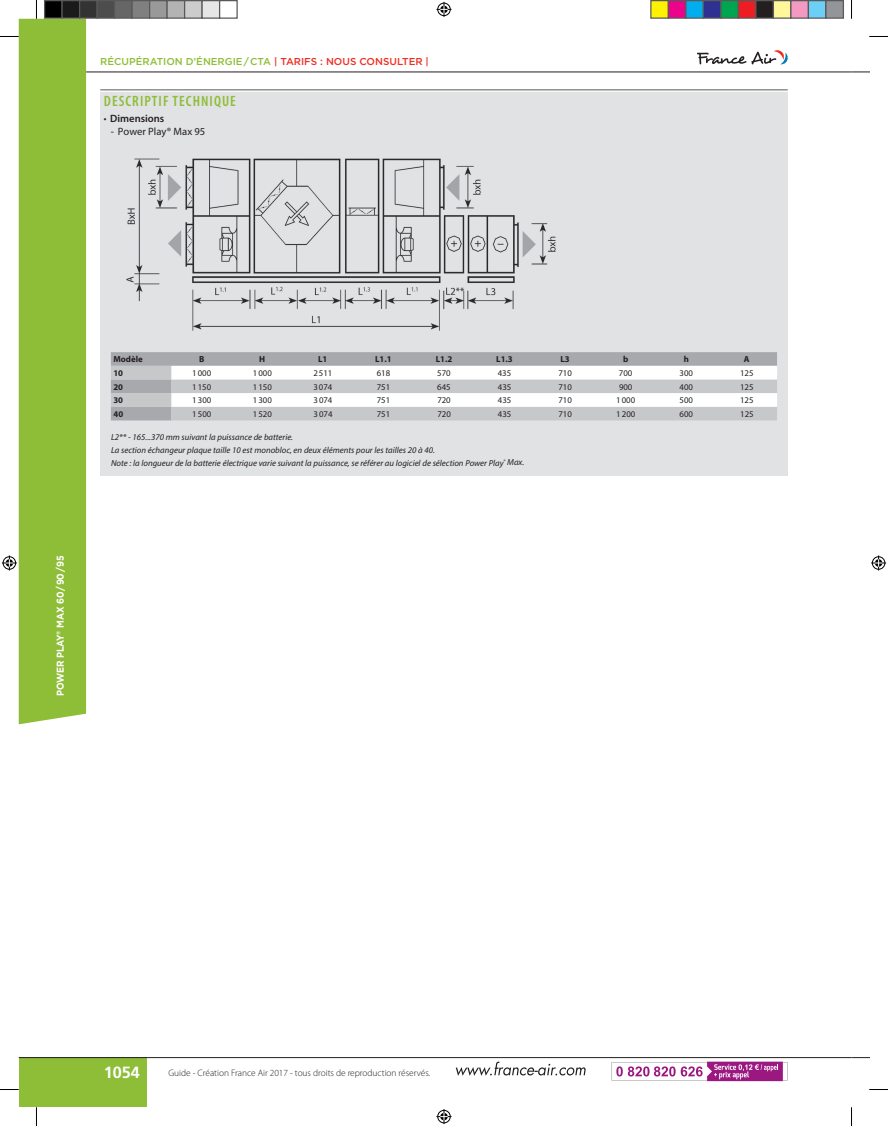
<style>
.page{position:relative;width:888px;height:1126px;background:#fff}
.page>*{position:absolute;margin:0;border:0;box-sizing:border-box;transform-origin:0 0}
.t1{font:700 16.25px "Frutiger";color:#fff}
.t2{font:600 condensed 15px "Myriad Pro";letter-spacing:.07em;color:#8ebd38}
.t3{font:10.62px "Myriad Pro";color:#231f20}
.t4{font:600 10.62px "Myriad Pro";color:#231f20}
.t5{font:500 10px "Gotham";color:#8ebd38}
.t6{font:700 10px "Gotham";letter-spacing:-.02em;color:#fff;scale:.9 1}
.t7{font:300 9.38px "Myriad Pro";letter-spacing:-.005em;color:#231f20}
.t8{font:italic 8.75px/12.5px "Myriad Pro";color:#231f20}
.t9{font:8.75px "Myriad Pro";color:#231f20}
.t10{font:700 8.75px "Myriad Pro";color:#231f20}
.s1{color:#ee2e22}
.s2{font-weight:400}
</style>
<div class="page">
<svg style="left:851px;top:1057px;width:18px;height:1px"></svg>
<svg style="left:851px;top:72px;width:18px;height:1px"></svg>
<svg style="left:697px;top:50px;width:91px;height:15px"></svg>
<hr style="left:86px;top:72px;width:765px;height:1px;background:#231f20">
<svg style="left:456px;top:1061px;width:130px;height:14px"></svg>
<svg style="left:611px;top:1061px;width:177px;height:19px"></svg>
<div style="left:19px;top:1057px;width:127px;height:50px;background:#8ebd38"></div>
<hr style="left:19px;top:1057px;width:832px;height:1px;background:#231f20">
<div style="left:19px;top:19px;width:67px;height:705px;background:#8ebd38"></div>
<div style="left:100px;top:94px;width:688px;height:382px;background:#e1e2e4"></div>
<hr style="left:100px;top:90px;width:688px;height:1px;background:#57585a">
<div style="left:100px;top:92px;width:688px;height:17px;background:#e1e2e4"></div>
<svg style="left:111px;top:352px;width:666px;height:14px;background:#aaabaf"></svg>
<svg style="left:111px;top:366px;width:666px;height:54px;background:#dfe0e1"></svg>
<img style="left:126px;top:158px;width:430px;height:173px">
<svg style="left:0;top:36px;width:19px;height:1px"></svg>
<svg style="left:869px;top:36px;width:19px;height:1px"></svg>
<svg style="left:0;top:1089px;width:19px;height:1px"></svg>
<svg style="left:869px;top:1089px;width:19px;height:1px"></svg>
<svg style="left:36px;top:0;width:1px;height:19px"></svg>
<svg style="left:36px;top:1107px;width:1px;height:18px"></svg>
<svg style="left:851px;top:0;width:1px;height:19px"></svg>
<svg style="left:851px;top:1107px;width:1px;height:18px"></svg>
<svg style="left:436px;top:2px;width:15px;height:15px"></svg>
<svg style="left:436px;top:1109px;width:15px;height:14px"></svg>
<svg style="left:2px;top:555px;width:15px;height:15px"></svg>
<svg style="left:871px;top:555px;width:15px;height:15px"></svg>
<div style="left:45px;top:1px;width:17px;height:17px;background:#000"></div>
<div style="left:44px;top:0;width:19px;height:19px;border:1px solid #595959"></div>
<div style="left:62px;top:1px;width:18px;height:17px;background:#1a1a1a"></div>
<div style="left:61px;top:0;width:19px;height:19px;border:1px solid #595959"></div>
<div style="left:80px;top:1px;width:17px;height:17px;background:#333"></div>
<div style="left:79px;top:0;width:19px;height:19px;border:1px solid #595959"></div>
<div style="left:97px;top:1px;width:18px;height:17px;background:#4d4d4d"></div>
<div style="left:96px;top:0;width:19px;height:19px;border:1px solid #595959"></div>
<div style="left:115px;top:1px;width:17px;height:17px;background:#666"></div>
<div style="left:114px;top:0;width:19px;height:19px;border:1px solid #595959"></div>
<div style="left:132px;top:1px;width:18px;height:17px;background:#808080"></div>
<div style="left:131px;top:0;width:19px;height:19px;border:1px solid #595959"></div>
<div style="left:150px;top:1px;width:17px;height:17px;background:#999"></div>
<div style="left:149px;top:0;width:19px;height:19px;border:1px solid #595959"></div>
<div style="left:167px;top:1px;width:18px;height:17px;background:#b3b3b3"></div>
<div style="left:166px;top:0;width:19px;height:19px;border:1px solid #595959"></div>
<div style="left:185px;top:1px;width:17px;height:17px;background:#ccc"></div>
<div style="left:184px;top:0;width:19px;height:19px;border:1px solid #595959"></div>
<div style="left:202px;top:1px;width:18px;height:17px;background:#e6e6e6"></div>
<div style="left:201px;top:0;width:19px;height:19px;border:1px solid #595959"></div>
<div style="left:219px;top:0;width:19px;height:19px;border:1px solid #595959"></div>
<div style="left:651px;top:1px;width:17px;height:17px;background:#fff101"></div>
<div style="left:650px;top:0;width:19px;height:19px;border:1px solid #595959"></div>
<div style="left:668px;top:1px;width:18px;height:17px;background:#ed028c"></div>
<div style="left:668px;top:0;width:18px;height:19px;border:1px solid #595959"></div>
<div style="left:686px;top:1px;width:17px;height:17px;background:#00aeef"></div>
<div style="left:685px;top:0;width:19px;height:19px;border:1px solid #595959"></div>
<div style="left:703px;top:1px;width:18px;height:17px;background:#2e3092"></div>
<div style="left:703px;top:0;width:18px;height:19px;border:1px solid #595959"></div>
<div style="left:721px;top:1px;width:17px;height:17px;background:#00a54f"></div>
<div style="left:720px;top:0;width:19px;height:19px;border:1px solid #595959"></div>
<div style="left:738px;top:1px;width:18px;height:17px;background:#ee1d23"></div>
<div style="left:738px;top:0;width:18px;height:19px;border:1px solid #595959"></div>
<div style="left:756px;top:1px;width:17px;height:17px;background:#231f20"></div>
<div style="left:755px;top:0;width:19px;height:19px;border:1px solid #595959"></div>
<div style="left:773px;top:1px;width:18px;height:17px;background:#fff79a"></div>
<div style="left:773px;top:0;width:18px;height:19px;border:1px solid #595959"></div>
<div style="left:791px;top:1px;width:17px;height:17px;background:#f499c2"></div>
<div style="left:790px;top:0;width:19px;height:19px;border:1px solid #595959"></div>
<div style="left:808px;top:1px;width:18px;height:17px;background:#6bcff6"></div>
<div style="left:808px;top:0;width:18px;height:19px;border:1px solid #595959"></div>
<div style="left:826px;top:1px;width:17px;height:17px;background:#939598"></div>
<div style="left:825px;top:0;width:19px;height:19px;border:1px solid #595959"></div>
<p class="t5" style="left:100px;top:56px;width:330px">RÉCUPÉRATION D’ÉNERGIE/CTA <span class="s1">| TARIFS : NOUS CONSULTER |</span></p>
<h2 class="t2" style="left:104px;top:93px;width:133px">DESCRIPTIF TECHNIQUE</h2>
<p class="t4" style="left:104px;top:112px;width:62px"><span class="s2">•</span> Dimensions</p>
<p class="t3" style="left:111px;top:124px;width:96px">- Power Play® Max 95</p>
<p class="t6" style="left:55px;top:696px;width:158px;rotate:-90deg">POWER PLAY<sup>®</sup> MAX 60/90/95</p>
<p class="t10" style="left:113px;top:353px;width:31px">Modèle</p>
<p class="t10" style="left:199px;top:353px;width:7px">B</p>
<p class="t10" style="left:259px;top:353px;width:8px">H</p>
<p class="t10" style="left:318px;top:353px;width:11px">L1</p>
<p class="t10" style="left:375px;top:353px;width:18px">L1.1</p>
<p class="t10" style="left:436px;top:353px;width:18px">L1.2</p>
<p class="t10" style="left:496px;top:353px;width:18px">L1.3</p>
<p class="t10" style="left:560px;top:353px;width:11px">L3</p>
<p class="t10" style="left:623px;top:353px;width:7px">b</p>
<p class="t10" style="left:684px;top:353px;width:7px">h</p>
<p class="t10" style="left:744px;top:353px;width:7px">A</p>
<p class="t10" style="left:113px;top:367px;width:11px">10</p>
<p class="t9" style="left:192px;top:367px;width:21px">1000</p>
<p class="t9" style="left:253px;top:367px;width:21px">1000</p>
<p class="t9" style="left:313px;top:367px;width:21px">2511</p>
<p class="t9" style="left:377px;top:367px;width:15px">618</p>
<p class="t9" style="left:437px;top:367px;width:15px">570</p>
<p class="t9" style="left:498px;top:367px;width:15px">435</p>
<p class="t9" style="left:558px;top:367px;width:15px">710</p>
<p class="t9" style="left:619px;top:367px;width:15px">700</p>
<p class="t9" style="left:679px;top:367px;width:15px">300</p>
<p class="t9" style="left:740px;top:367px;width:15px">125</p>
<p class="t10" style="left:113px;top:381px;width:11px">20</p>
<p class="t9" style="left:192px;top:381px;width:21px">1150</p>
<p class="t9" style="left:253px;top:381px;width:21px">1150</p>
<p class="t9" style="left:313px;top:381px;width:21px">3074</p>
<p class="t9" style="left:377px;top:381px;width:15px">751</p>
<p class="t9" style="left:437px;top:381px;width:15px">645</p>
<p class="t9" style="left:498px;top:381px;width:15px">435</p>
<p class="t9" style="left:558px;top:381px;width:15px">710</p>
<p class="t9" style="left:619px;top:381px;width:15px">900</p>
<p class="t9" style="left:679px;top:381px;width:15px">400</p>
<p class="t9" style="left:740px;top:381px;width:15px">125</p>
<p class="t10" style="left:113px;top:394px;width:11px">30</p>
<p class="t9" style="left:192px;top:395px;width:21px">1300</p>
<p class="t9" style="left:253px;top:395px;width:21px">1300</p>
<p class="t9" style="left:313px;top:395px;width:21px">3074</p>
<p class="t9" style="left:377px;top:395px;width:15px">751</p>
<p class="t9" style="left:437px;top:395px;width:15px">720</p>
<p class="t9" style="left:498px;top:395px;width:15px">435</p>
<p class="t9" style="left:558px;top:395px;width:15px">710</p>
<p class="t9" style="left:616px;top:395px;width:21px">1000</p>
<p class="t9" style="left:680px;top:395px;width:15px">500</p>
<p class="t9" style="left:740px;top:395px;width:15px">125</p>
<p class="t10" style="left:113px;top:408px;width:11px">40</p>
<p class="t9" style="left:192px;top:408px;width:21px">1500</p>
<p class="t9" style="left:253px;top:408px;width:21px">1520</p>
<p class="t9" style="left:313px;top:408px;width:21px">3074</p>
<p class="t9" style="left:377px;top:408px;width:15px">751</p>
<p class="t9" style="left:437px;top:408px;width:15px">720</p>
<p class="t9" style="left:498px;top:408px;width:15px">435</p>
<p class="t9" style="left:558px;top:408px;width:15px">710</p>
<p class="t9" style="left:616px;top:408px;width:21px">1200</p>
<p class="t9" style="left:680px;top:408px;width:15px">600</p>
<p class="t9" style="left:740px;top:408px;width:15px">125</p>
<p class="t8" style="left:111px;top:431px;width:415px">L2** - 165...370 mm suivant la puissance de batterie.<br>La section échangeur plaque taille 10 est monobloc, en deux éléments pour les tailles 20 à 40.<br>Note : la longueur de la batterie électrique varie suivant la puissance, se référer au logiciel de sélection Power Play<sup>®</sup> Max.</p>
<h1 class="t1" style="left:104px;top:1062px;width:38px">1054</h1>
<p class="t7" style="left:168px;top:1067px;width:263px">Guide - Création France Air 2017 - tous droits de reproduction réservés.</p>
</div>
